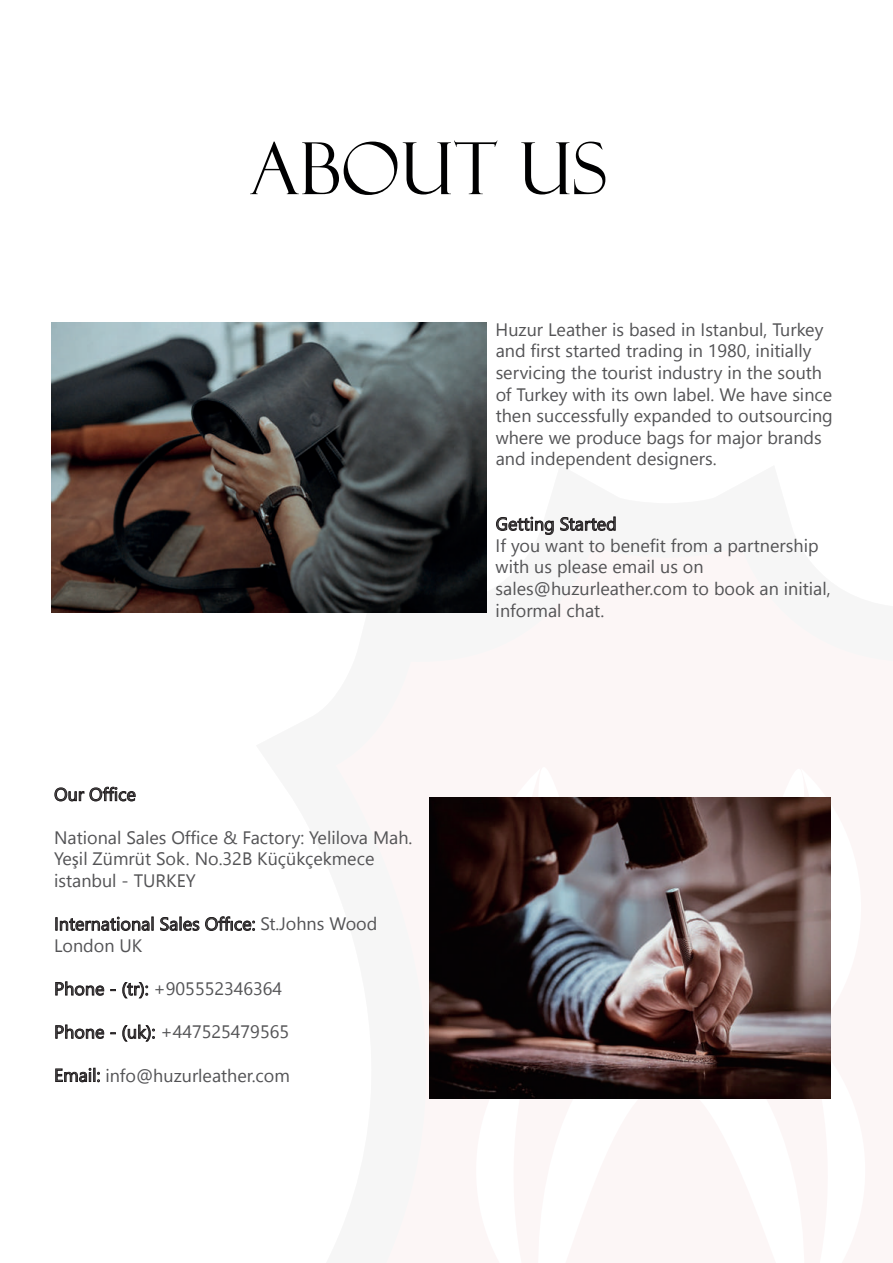
<style>
.page{position:relative;width:893px;height:1263px;background:#fff}
.page>*{position:absolute;margin:0;border:0;box-sizing:border-box;transform-origin:0 0}
.t1{font:72px "Felix Titling";color:#000001}
.t2{font:18px "Segoe UI Emoji";color:#535355}
.t3{font:18px "Myriad Pro";color:#535355}
</style>
<div class="page">
<img style="left:51px;top:322px;width:436px;height:291px">
<img style="left:430px;top:798px;width:401px;height:301px">
<svg style="left:56px;top:917px;width:97px;height:14px"></svg>
<svg style="left:205px;top:916px;width:50px;height:15px"></svg>
<svg style="left:110px;top:989px;width:6px;height:2px"></svg>
<svg style="left:110px;top:1032px;width:6px;height:2px"></svg>
<svg style="left:122px;top:1024px;width:33px;height:17px"></svg>
<svg style="left:55px;top:1068px;width:45px;height:14px"></svg>
<svg style="left:496px;top:517px;width:120px;height:18px"></svg>
<svg style="left:55px;top:787px;width:81px;height:14px"></svg>
<svg style="left:160px;top:917px;width:39px;height:14px"></svg>
<svg style="left:55px;top:981px;width:49px;height:15px"></svg>
<svg style="left:122px;top:982px;width:26px;height:16px"></svg>
<svg style="left:55px;top:1024px;width:49px;height:15px"></svg>
<h1 class="t1" style="left:250px;top:127px;width:359px">ABOUT US</h1>
<p class="t2" style="left:496px;top:318px;width:43px">★◆ ◆</p>
<p class="t2" style="left:648px;top:318px;width:143px">▲ ■ ▲▼ ■ ◆● ◆</p>
<p class="t2" style="left:505px;top:340px;width:98px">■ ▲▼ ▲▼ ▼</p>
<p class="t2" style="left:626px;top:340px;width:78px">▼ ■ ■</p>
<p class="t2" style="left:760px;top:340px;width:44px">■▼ ●●</p>
<p class="t2" style="left:496px;top:362px;width:83px">▲❖■ ▼</p>
<p class="t2" style="left:602px;top:362px;width:107px">▼□◆ ▲▼ ■ ◆▲▼</p>
<p class="t2" style="left:777px;top:362px;width:36px">▲□◆▼</p>
<p class="t2" style="left:590px;top:383px;width:89px">▼ ▼▲ □ ■ ●</p>
<p class="t2" style="left:706px;top:383px;width:6px">●</p>
<p class="t2" style="left:769px;top:383px;width:47px">❖ ▲■</p>
<p class="t2" style="left:496px;top:405px;width:60px">▼ ■ ▲◆</p>
<p class="t2" style="left:580px;top:405px;width:41px">▲▲ ◆●●</p>
<p class="t2" style="left:671px;top:405px;width:153px">■ ▼□ □◆▼▲□◆ ■</p>
<p class="t2" style="left:746px;top:426px;width:78px">□ ■ ▲</p>
<p class="t2" style="left:585px;top:448px;width:48px">■ ■▼</p>
<p class="t2" style="left:657px;top:448px;width:58px">▲■▲</p>
<p class="t2" style="left:517px;top:513px;width:28px">▼▼■</p>
<p class="t2" style="left:77px;top:826px;width:46px">▼□■ ●</p>
<p class="t2" style="left:327px;top:826px;width:34px">● ●□❖</p>
<p class="t3" style="left:72px;top:848px;width:106px">ş● ✓ ✓▼ □</p>
<p class="t2" style="left:58px;top:870px;width:60px">▲▼ ■ ◆●</p>
<p class="t2" style="left:59px;top:913px;width:97px">■▼ ■▼□■●</p>
<p class="t2" style="left:269px;top:913px;width:99px">▼ □ ■▲ □□</p>
<p class="t2" style="left:63px;top:934px;width:54px">□■ □■</p>
<p class="t2" style="left:224px;top:978px;width:60px">✓✔✓✔</p>
<p class="t2" style="left:127px;top:1021px;width:67px">◆ ✔✔</p>
<p class="t2" style="left:92px;top:1064px;width:45px">● ■ □</p>
<p class="t2" style="left:163px;top:1064px;width:65px">◆◆● ▼</p>
<p class="t2" style="left:567px;top:534px;width:39px">■▼ ▼□</p>
<p class="t2" style="left:630px;top:534px;width:64px">■ ▼ □</p>
<p class="t2" style="left:754px;top:534px;width:41px">▼■ ▲</p>
<p class="t2" style="left:513px;top:556px;width:87px">▼ ◆▲ ● ▲</p>
<p class="t2" style="left:651px;top:556px;width:54px">● ◆▲ □■</p>
<p class="t2" style="left:496px;top:578px;width:40px">▲●▲</p>
<p class="t2" style="left:561px;top:578px;width:65px">◆◆● ▼</p>
<p class="t2" style="left:662px;top:578px;width:86px">□ ▼□ □□</p>
<p class="t2" style="left:769px;top:578px;width:59px">■ ■▼ ●</p>
</div>
